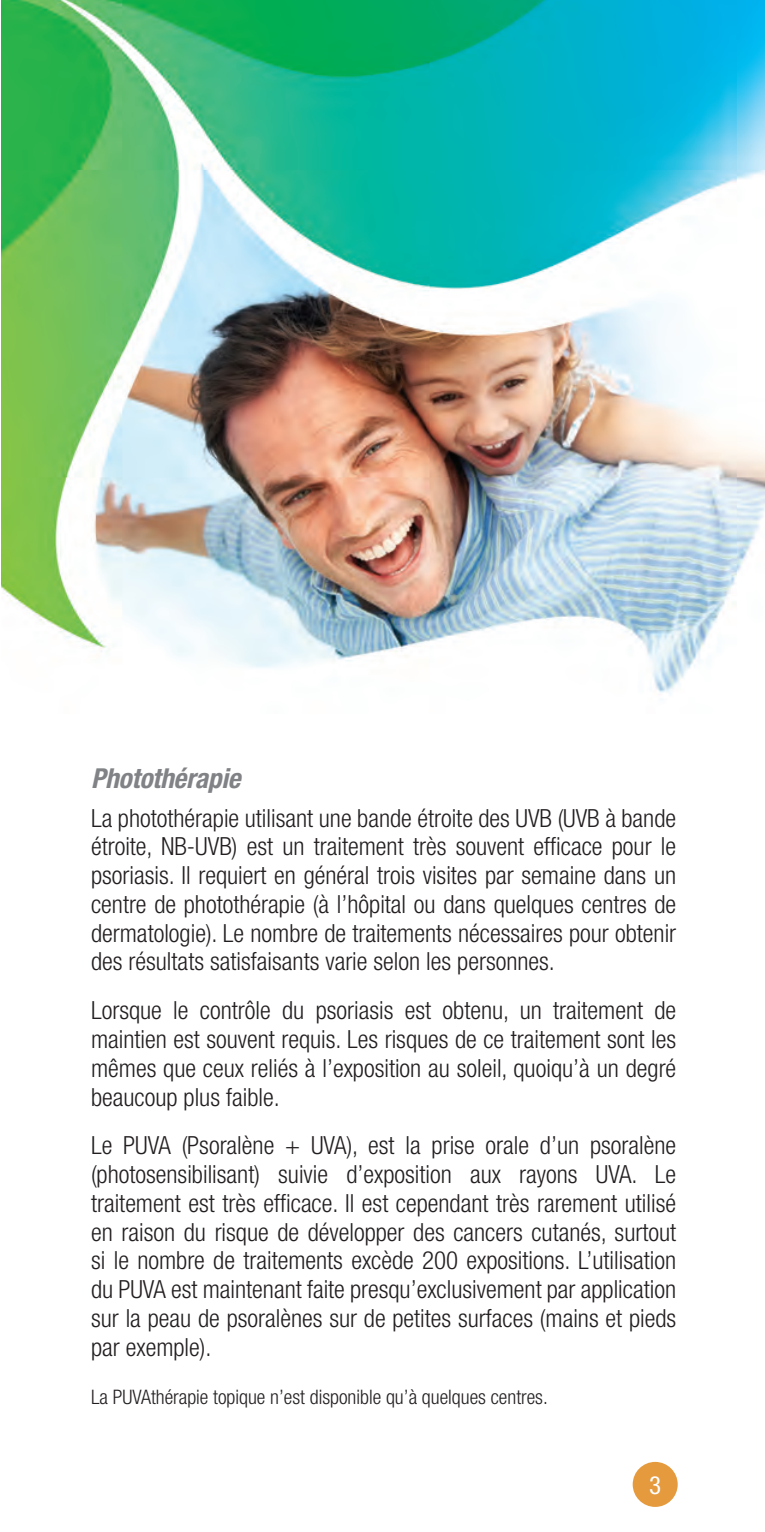
<style>
.page{position:relative;width:765px;height:1532px;background:#fff}
.page>*{position:absolute;margin:0;border:0;box-sizing:border-box;transform-origin:0 0}
.t1{font:italic 700 condensed 27.5px "Helvetica Neue";letter-spacing:-.01em;color:#808285}
.t2{font:300 condensed 25px/28.8px "Helvetica Neue";color:#231f20;text-align:justify}
.t3{font:condensed 25px "Helvetica Neue";color:#fff}
.t4{font:300 condensed 20px "Helvetica Neue";color:#231f20}
</style>
<div class="page">
<div style="left:633px;top:1461px;width:45px;height:45px;background:#e59a3d;border-radius:50%"></div>
<img style="left:1px;top:0;width:764px;height:695px">
<p class="t1" style="left:91px;top:761px;width:151px">Photothérapie</p>
<p class="t2" style="left:91px;top:803px;width:587px">La photothérapie utilisant une bande étroite des UVB (UVB à bande étroite, NB-UVB) est un traitement très souvent efficace pour le psoriasis. Il requiert en général trois visites par semaine dans un centre de photothérapie (à l’hôpital ou dans quelques centres de dermatologie). Le nombre de traitements nécessaires pour obtenir des résultats satisfaisants varie selon les personnes.</p>
<p class="t2" style="left:91px;top:995px;width:587px">Lorsque le contrôle du psoriasis est obtenu, un traitement de maintien est souvent requis. Les risques de ce traitement sont les mêmes que ceux reliés à l’exposition au soleil, quoiqu’à un degré beaucoup plus faible.</p>
<p class="t2" style="left:91px;top:1130px;width:587px">Le PUVA (Psoralène + UVA), est la prise orale d’un psoralène (photosensibilisant) suivie d’exposition aux rayons UVA. Le traitement est très efficace. Il est cependant très rarement utilisé en raison du risque de développer des cancers cutanés, surtout si le nombre de traitements excède 200 expositions. L’utilisation du PUVA est maintenant faite presqu’exclusivement par application sur la peau de psoralènes sur de petites surfaces (mains et pieds par exemple).</p>
<p class="t4" style="left:91px;top:1385px;width:458px">La PUVAthérapie topique n’est disponible qu’à quelques centres.</p>
<p class="t3" style="left:649px;top:1469px;width:13px">3</p>
</div>
